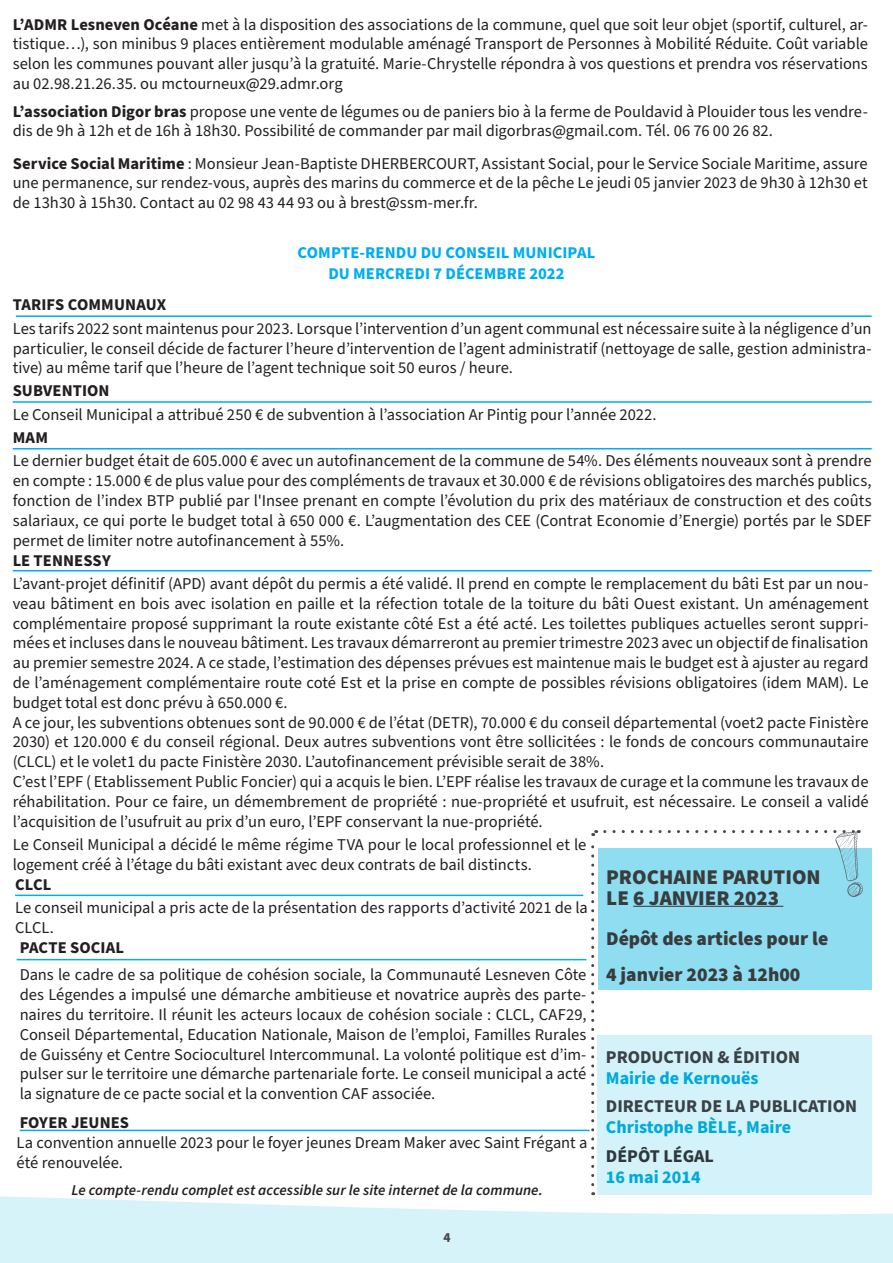
<style>
.page{position:relative;width:893px;height:1263px;background:#fff}
.page>*{position:absolute;margin:0;border:0;box-sizing:border-box;transform-origin:0 0}
.Corps_de_texte{font:900 21px "Source Sans Pro";color:#383c3d}
.Corps_de_texte-2{font:900 19.5px "Source Sans Pro";color:#383c3d}
.Corps_de_texte-3{font:700 18px "Source Sans Pro";color:#00b3e0}
.Corps_de_texte-4{font:700 18px "Source Sans Pro";color:#454647}
.Corps_de_texte-5{font:700 18px "Source Sans Pro";color:#383c3d}
.t1{font:16.5px/19.8px "Source Sans Pro";color:#231f20;text-align:justify}
.t2{font:700 16.5px "Source Sans Pro";letter-spacing:.005em;color:#231f20}
.t3{font:700 16.5px "Source Sans Pro";letter-spacing:.005em;color:#00aeef}
.t4{font:italic 600 15px "Source Sans Pro";letter-spacing:.005em;color:#231f20}
.Numéro_d_en-tête_de{font:700 13.5px "Source Sans Pro";color:#454647}
.s1{font-weight:700}
</style>
<div class="page">
<svg style="left:0;top:1175px;width:893px;height:88px;fill:#d7f3fa"></svg>
<div style="left:598px;top:848px;width:274px;height:141px;background:#8fddf1"></div>
<div style="left:598px;top:1035px;width:274px;height:159px;background:#d4f2f9"></div>
<hr style="left:633px;top:906px;width:150px;height:1px;background:#383c3d">
<svg style="left:605px;top:830px;width:258px;height:67px"></svg>
<svg style="left:591px;top:830px;width:6px;height:355px"></svg>
<hr style="left:16px;top:315px;width:856px;height:2px;background:#00aeef">
<hr style="left:13px;top:401px;width:859px;height:2px;background:#00aeef">
<hr style="left:13px;top:448px;width:859px;height:1px;background:#00aeef">
<hr style="left:15px;top:895px;width:568px;height:1px;background:#00aeef">
<hr style="left:13px;top:570px;width:859px;height:1px;background:#00aeef">
<hr style="left:17px;top:959px;width:569px;height:1px;background:#00aeef">
<hr style="left:20px;top:1130px;width:569px;height:1px;background:#00aeef">
<p class="t1" style="left:13px;top:15px;width:857px"><span class="s1">L’ADMR Lesneven Océane</span> met à la disposition des associations de la commune, quel que soit leur objet (sportif, culturel, ar&shy;tistique…), son minibus 9 places entièrement modulable aménagé Transport de Personnes à Mobilité Réduite. Coût variable selon les communes pouvant aller jusqu’à la gratuité. Marie-Chrystelle répondra à vos questions et prendra vos réservations au 02.98.21.26.35. ou mctourneux@29.admr.org</p>
<p class="t1" style="left:13px;top:102px;width:857px"><span class="s1">L’association Digor bras</span> propose une vente de légumes ou de paniers bio à la ferme de Pouldavid à Plouider tous les vendre&shy;dis de 9h à 12h et de 16h à 18h30. Possibilité de commander par mail digorbras@gmail.com. Tél. 06 76 00 26 82.</p>
<p class="t1" style="left:13px;top:154px;width:856px"><span class="s1">Service Social Maritime</span> : Monsieur Jean-Baptiste DHERBERCOURT, Assistant Social, pour le Service Sociale Maritime, assure une permanence, sur rendez-vous, auprès des marins du commerce et de la pêche Le jeudi 05 janvier 2023 de 9h30 à 12h30 et de 13h30 à 15h30. Contact au 02 98 43 44 93 ou à brest@ssm-mer.fr.</p>
<p class="t3" style="left:297px;top:241px;width:300px">COMPTE-RENDU DU CONSEIL MUNICIPAL</p>
<p class="t3" style="left:328px;top:263px;width:238px">DU MERCREDI 7 DÉCEMBRE 2022</p>
<p class="t2" style="left:13px;top:294px;width:155px">TARIFS COMMUNAUX</p>
<p class="t1" style="left:13px;top:319px;width:860px">Les tarifs 2022 sont maintenus pour 2023. Lorsque l’intervention d’un agent communal est nécessaire suite à la négligence d’un particulier, le conseil décide de facturer l’heure d’intervention de l’agent administratif (nettoyage de salle, gestion administra&shy;tive) au même tarif que l’heure de l’agent technique soit 50 euros / heure.</p>
<p class="t2" style="left:13px;top:379px;width:98px">SUBVENTION</p>
<p class="t1" style="left:13px;top:405px;width:645px">Le Conseil Municipal a attribué 250 € de subvention à l’association Ar Pintig pour l’année 2022.</p>
<p class="t2" style="left:13px;top:426px;width:37px">MAM</p>
<p class="t1" style="left:13px;top:451px;width:860px">Le dernier budget était de 605.000 € avec un autofinancement de la commune de 54%. Des éléments nouveaux sont à prendre en compte : 15.000 € de plus value pour des compléments de travaux et 30.000 € de révisions obligatoires des marchés publics, fonction de l’index BTP publié par l'Insee prenant en compte l’évolution du prix des matériaux de construction et des coûts salariaux, ce qui porte le budget total à 650 000 €. L’augmentation des CEE (Contrat Economie d’Energie) portés par le SDEF permet de limiter notre autofinancement à 55%.</p>
<p class="t2" style="left:13px;top:549px;width:100px">LE TENNESSY</p>
<p class="t1" style="left:13px;top:574px;width:857px">L’avant-projet définitif (APD) avant dépôt du permis a été validé. Il prend en compte le remplacement du bâti Est par un nou&shy;veau bâtiment en bois avec isolation en paille et la réfection totale de la toiture du bâti Ouest existant. Un aménagement complémentaire proposé supprimant la route existante côté Est a été acté. Les toilettes publiques actuelles seront suppri&shy;mées et incluses dans le nouveau bâtiment. Les travaux démarreront au premier trimestre 2023 avec un objectif de finalisation au premier semestre 2024. A ce stade, l’estimation des dépenses prévues est maintenue mais le budget est à ajuster au regard de l’aménagement complémentaire route coté Est et la prise en compte de possibles révisions obligatoires (idem MAM). Le budget total est donc prévu à 650.000 €.</p>
<p class="t1" style="left:13px;top:713px;width:857px">A ce jour, les subventions obtenues sont de 90.000 € de l’état (DETR), 70.000 € du conseil départemental (voet2 pacte Finistère 2030) et 120.000 € du conseil régional. Deux autres subventions vont être sollicitées : le fonds de concours communautaire (CLCL) et le volet1 du pacte Finistère 2030. L’autofinancement prévisible serait de 38%.</p>
<p class="t1" style="left:13px;top:772px;width:857px">C’est l’EPF ( Etablissement Public Foncier) qui a acquis le bien. L’EPF réalise les travaux de curage et la commune les travaux de réhabilitation. Pour ce faire, un démembrement de propriété : nue-propriété et usufruit, est nécessaire. Le conseil a validé l’acquisition de l’usufruit au prix d’un euro, l’EPF conservant la nue-propriété.</p>
<p class="t1" style="left:13px;top:835px;width:575px">Le Conseil Municipal a décidé le même régime TVA pour le local professionnel et le logement créé à l’étage du bâti existant avec deux contrats de bail distincts.</p>
<p class="t2" style="left:15px;top:873px;width:38px">CLCL</p>
<p class="t1" style="left:15px;top:898px;width:574px">Le conseil municipal a pris acte de la présentation des rapports d’activité 2021 de la<br>CLCL.</p>
<p class="t2" style="left:20px;top:936px;width:106px">PACTE SOCIAL</p>
<p class="t1" style="left:20px;top:965px;width:568px">Dans le cadre de sa politique de cohésion sociale, la Communauté Lesneven Côte des Légendes a impulsé une démarche ambitieuse et novatrice auprès des parte&shy;naires du territoire. Il réunit les acteurs locaux de cohésion sociale : CLCL, CAF29, Conseil Départemental, Education Nationale, Maison de l’emploi, Familles Rurales de Guissény et Centre Socioculturel Intercommunal. La volonté politique est d’im&shy;pulser sur le territoire une démarche partenariale forte. Le conseil municipal a acté la signature de ce pacte social et la convention CAF associée.</p>
<p class="t2" style="left:20px;top:1111px;width:111px">FOYER JEUNES</p>
<p class="t1" style="left:17px;top:1133px;width:572px">La convention annuelle 2023 pour le foyer jeunes Dream Maker avec Saint Frégant a été renouvelée.</p>
<p class="t4" style="left:71px;top:1180px;width:473px">Le compte-rendu complet est accessible sur le site internet de la commune.</p>
<p class="Numéro_d_en-tête_de" style="left:444px;top:1229px;width:9px">4</p>
<p class="Corps_de_texte" style="left:606px;top:862px;width:216px">PROCHAINE PARUTION</p>
<p class="Corps_de_texte" style="left:606px;top:883px;width:174px">LE 6 JANVIER 2023</p>
<p class="Corps_de_texte-2" style="left:606px;top:925px;width:224px">Dépôt des articles pour le</p>
<p class="Corps_de_texte-2" style="left:606px;top:961px;width:196px">4 janvier 2023 à 12h00</p>
<p class="Corps_de_texte-4" style="left:606px;top:1044px;width:196px">PRODUCTION &amp; ÉDITION</p>
<p class="Corps_de_texte-3" style="left:606px;top:1065px;width:154px">Mairie de Kernouës</p>
<p class="Corps_de_texte-4" style="left:606px;top:1094px;width:253px">DIRECTEUR DE LA PUBLICATION</p>
<p class="Corps_de_texte-3" style="left:606px;top:1115px;width:187px">Christophe BÈLE, Maire</p>
<p class="Corps_de_texte-5" style="left:606px;top:1143px;width:110px">DÉPÔT LÉGAL</p>
<p class="Corps_de_texte-3" style="left:606px;top:1164px;width:96px">16 mai 2014</p>
</div>
